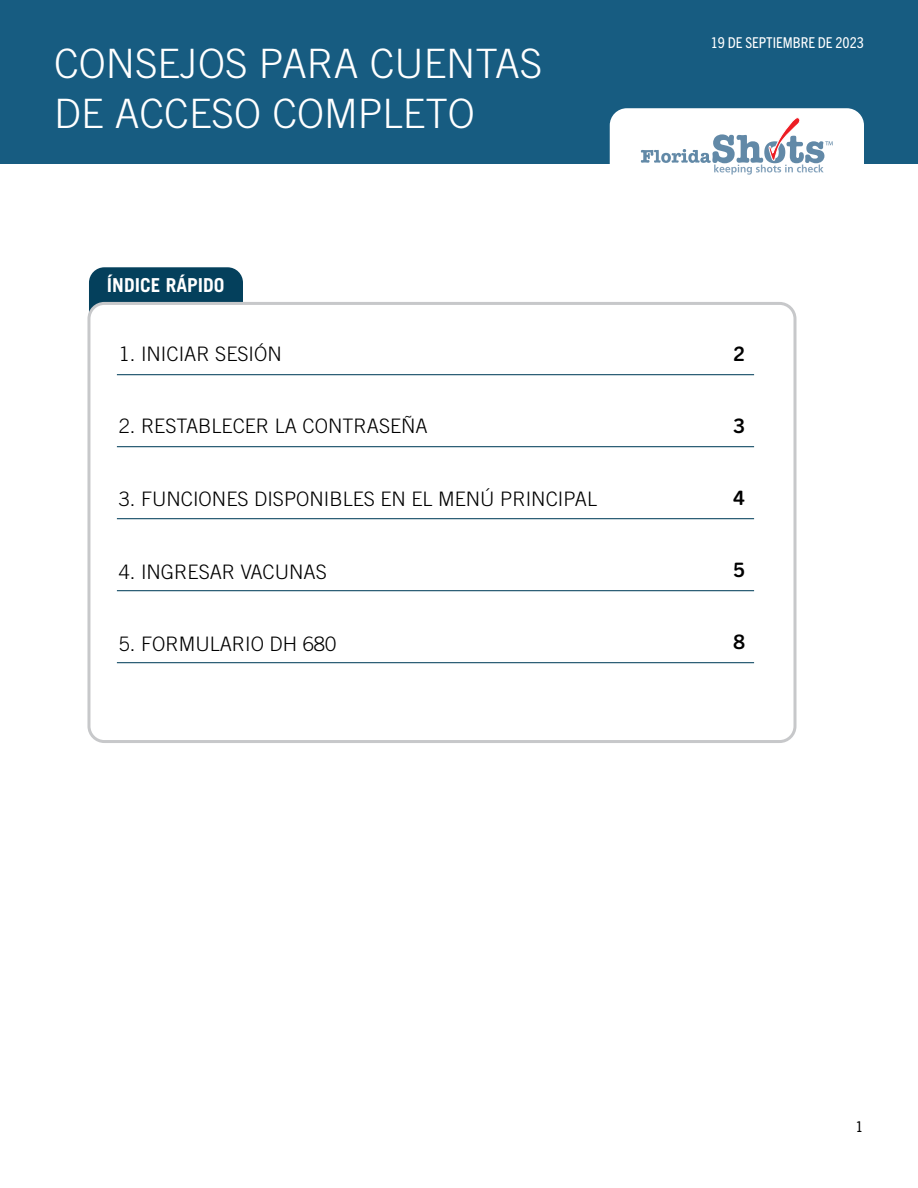
<style>
.page{position:relative;width:918px;height:1188px;background:#fff}
.page>*{position:absolute;margin:0;border:0;box-sizing:border-box;transform-origin:0 0}
.t1{font:300 40.5px/49.5px "Trade Gothic";color:#fff}
.t2{font:300 19.95px "Trade Gothic";color:#000}
.t3{font:700 19.95px "Trade Gothic Next SR Pro";color:#000}
.t4{font:700 19.2px "Trade Gothic";color:#fff}
.t5{font:condensed 15px "Trade Gothic Next SR Pro";color:#fff}
.t6{font:condensed 15px "Trade Gothic Next SR Pro";color:#000}
</style>
<div class="page">
<div style="left:89px;top:267px;width:154px;height:70px;background:#04405c;border-radius:15px"></div>
<div style="left:89px;top:303px;width:706px;height:439px;background:#fff;border-radius:15px"></div>
<div style="left:87px;top:302px;width:710px;height:441px;border:3px solid #c7c8ca;border-radius:15px"></div>
<div style="left:0;top:0;width:918px;height:164px;background:#175c81"></div>
<div style="left:610px;top:108px;width:254px;height:82px;background:#fff;border-radius:17px"></div>
<svg style="left:641px;top:117px;width:192px;height:58px"></svg>
<hr style="left:117px;top:374px;width:637px;height:1px;background:#04405c">
<hr style="left:117px;top:518px;width:637px;height:1px;background:#04405c">
<hr style="left:117px;top:662px;width:637px;height:1px;background:#04405c">
<hr style="left:117px;top:446px;width:637px;height:1px;background:#04405c">
<hr style="left:117px;top:590px;width:637px;height:1px;background:#04405c">
<h1 class="t1" style="left:54px;top:38px;width:490px">CONSEJOS PARA CUENTAS<br>DE ACCESO COMPLETO</h1>
<p class="t5" style="left:711px;top:32px;width:155px">19 DE SEPTIEMBRE DE 2023</p>
<p class="t4" style="left:107px;top:273px;width:119px">ÍNDICE RÁPIDO</p>
<p class="t2" style="left:119px;top:342px;width:164px">1. INICIAR SESIÓN</p>
<p class="t3" style="left:734px;top:340px;width:13px">2</p>
<p class="t2" style="left:119px;top:414px;width:310px">2. RESTABLECER LA CONTRASEÑA</p>
<p class="t3" style="left:734px;top:412px;width:13px">3</p>
<p class="t2" style="left:119px;top:487px;width:480px">3. FUNCIONES DISPONIBLES EN EL MENÚ PRINCIPAL</p>
<p class="t3" style="left:734px;top:484px;width:13px">4</p>
<p class="t2" style="left:119px;top:560px;width:210px">4. INGRESAR VACUNAS</p>
<p class="t3" style="left:734px;top:556px;width:13px">5</p>
<p class="t2" style="left:119px;top:632px;width:219px">5. FORMULARIO DH 680</p>
<p class="t3" style="left:734px;top:628px;width:13px">8</p>
<p class="t6" style="left:856px;top:1117px;width:9px">1</p>
</div>
